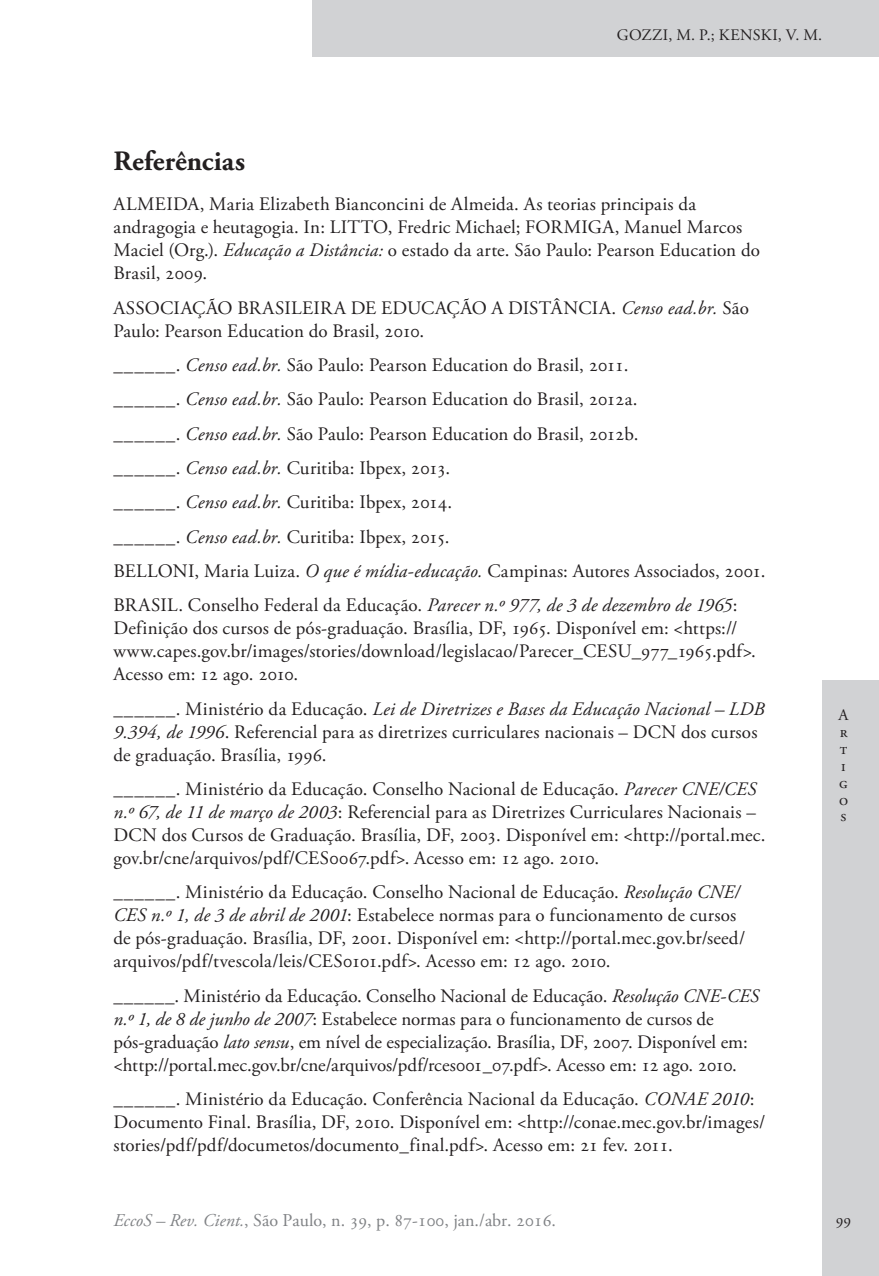
<style>
.page{position:relative;width:879px;height:1276px;background:#fff}
.page>*{position:absolute;margin:0;border:0;box-sizing:border-box;transform-origin:0 0}
.Ec_SubTitulo{font:700 28px "Adobe Garamond Pro";letter-spacing:.005em;color:#231f20}
.Ec_Referencias{font:19px/23px "Adobe Garamond Pro";letter-spacing:.01em;color:#231f20}
.t1{font:18px "Adobe Garamond Pro";color:#808285}
.t2{font:16px/16.8px "Adobe Garamond Pro";letter-spacing:.02em;color:#231f20}
.s1{font-style:italic}
</style>
<div class="page">
<div style="left:312px;top:0;width:567px;height:57px;background:#d1d2d4"></div>
<div style="left:822px;top:680px;width:57px;height:596px;background:#d1d2d4"></div>
<p class="t2" style="left:617px;top:27px;width:207px">GOZZI, M. P.; KENSKI, V. M.</p>
<p class="Ec_SubTitulo" style="left:113px;top:145px;width:133px">Referências</p>
<p class="Ec_Referencias" style="left:113px;top:193px;width:648px">ALMEIDA, Maria Elizabeth Bianconcini de Almeida. As teorias principais da andragogia e heutagogia. In: LITTO, Fredric Michael; FORMIGA, Manuel Marcos Maciel (Org.). <span class="s1">Educação a Distância:</span> o estado da arte. São Paulo: Pearson Education do Brasil, 2009.</p>
<p class="Ec_Referencias" style="left:113px;top:297px;width:637px">ASSOCIAÇÃO BRASILEIRA DE EDUCAÇÃO A DISTÂNCIA. <span class="s1">Censo ead.br.</span> São<br>Paulo: Pearson Education do Brasil, 2010.</p>
<p class="Ec_Referencias" style="left:113px;top:354px;width:516px">______. <span class="s1">Censo ead.br.</span> São Paulo: Pearson Education do Brasil, 2011.</p>
<p class="Ec_Referencias" style="left:113px;top:388px;width:526px">______. <span class="s1">Censo ead.br.</span> São Paulo: Pearson Education do Brasil, 2012a.</p>
<p class="Ec_Referencias" style="left:113px;top:423px;width:526px">______. <span class="s1">Censo ead.br.</span> São Paulo: Pearson Education do Brasil, 2012b.</p>
<p class="Ec_Referencias" style="left:113px;top:457px;width:338px">______. <span class="s1">Censo ead.br.</span> Curitiba: Ibpex, 2013.</p>
<p class="Ec_Referencias" style="left:113px;top:491px;width:340px">______. <span class="s1">Censo ead.br.</span> Curitiba: Ibpex, 2014.</p>
<p class="Ec_Referencias" style="left:113px;top:526px;width:338px">______. <span class="s1">Censo ead.br.</span> Curitiba: Ibpex, 2015.</p>
<p class="Ec_Referencias" style="left:113px;top:560px;width:653px">BELLONI, Maria Luiza. <span class="s1">O que é mídia-educação.</span> Campinas: Autores Associados, 2001.</p>
<p class="Ec_Referencias" style="left:113px;top:594px;width:644px">BRASIL. Conselho Federal da Educação. <span class="s1">Parecer n.º</span> <span class="s1">977</span><span class="s1">, de</span> <span class="s1">3</span> <span class="s1">de dezembro de</span> <span class="s1">1965</span>:<br>Definição dos cursos de pós-graduação. Brasília, DF, 1965. Disponível em: &lt;https:// www.capes.gov.br/images/stories/download/legislacao/Parecer_CESU_977_1965.pdf&gt;.<br>Acesso em: 12 ago. 2010.</p>
<p class="Ec_Referencias" style="left:113px;top:698px;width:652px">______. Ministério da Educação. <span class="s1">Lei de Diretrizes e Bases da Educação Nacional – LDB<br></span><span class="s1">9</span><span class="s1">.</span><span class="s1">394</span><span class="s1">, de</span> <span class="s1">1996</span>. Referencial para as diretrizes curriculares nacionais – DCN dos cursos de graduação. Brasília, 1996.</p>
<p class="Ec_Referencias" style="left:113px;top:778px;width:653px">______. Ministério da Educação. Conselho Nacional de Educação. <span class="s1">Parecer CNE/CES n.º</span> <span class="s1">67</span><span class="s1">, de</span> <span class="s1">11</span> <span class="s1">de março de</span> <span class="s1">2003</span>: Referencial para as Diretrizes Curriculares Nacionais – DCN dos Cursos de Graduação. Brasília, DF, 2003. Disponível em: &lt;http://portal.mec. gov.br/cne/arquivos/pdf/CES0067.pdf&gt;. Acesso em: 12 ago. 2010.</p>
<p class="Ec_Referencias" style="left:113px;top:881px;width:633px">______. Ministério da Educação. Conselho Nacional de Educação. <span class="s1">Resolução CNE/ CES n.º</span> <span class="s1">1</span><span class="s1">, de</span> <span class="s1">3</span> <span class="s1">de abril de</span> <span class="s1">2001</span>: Estabelece normas para o funcionamento de cursos de pós-graduação. Brasília, DF, 2001. Disponível em: &lt;http://portal.mec.gov.br/seed/ arquivos/pdf/tvescola/leis/CES0101.pdf&gt;. Acesso em: 12 ago. 2010.</p>
<p class="Ec_Referencias" style="left:113px;top:985px;width:647px">______. Ministério da Educação. Conselho Nacional de Educação. <span class="s1">Resolução CNE-CES n.º</span> <span class="s1">1</span><span class="s1">, de</span> <span class="s1">8</span> <span class="s1">de junho de</span> <span class="s1">2007</span>: Estabelece normas para o funcionamento de cursos de pós-graduação <span class="s1">lato sensu</span>, em nível de especialização. Brasília, DF, 2007. Disponível em: &lt;http://portal.mec.gov.br/cne/arquivos/pdf/rces001_07.pdf&gt;. Acesso em: 12 ago. 2010.</p>
<p class="Ec_Referencias" style="left:113px;top:1088px;width:653px">______. Ministério da Educação. Conferência Nacional da Educação. <span class="s1">CONAE</span> <span class="s1">2010</span>:<br>Documento Final. Brasília, DF, 2010. Disponível em: &lt;http://conae.mec.gov.br/images/ stories/pdf/pdf/documetos/documento_final.pdf&gt;. Acesso em: 21 fev. 2011.</p>
<p class="t2" style="left:838px;top:707px;width:11px">A r t i g o s</p>
<p class="t1" style="left:113px;top:1209px;width:444px"><span class="s1">EccoS – Rev. Cient.</span>, São Paulo, n. 39, p. 87-100, jan./abr. 2016.</p>
<p class="t2" style="left:835px;top:1212px;width:17px">99</p>
</div>
